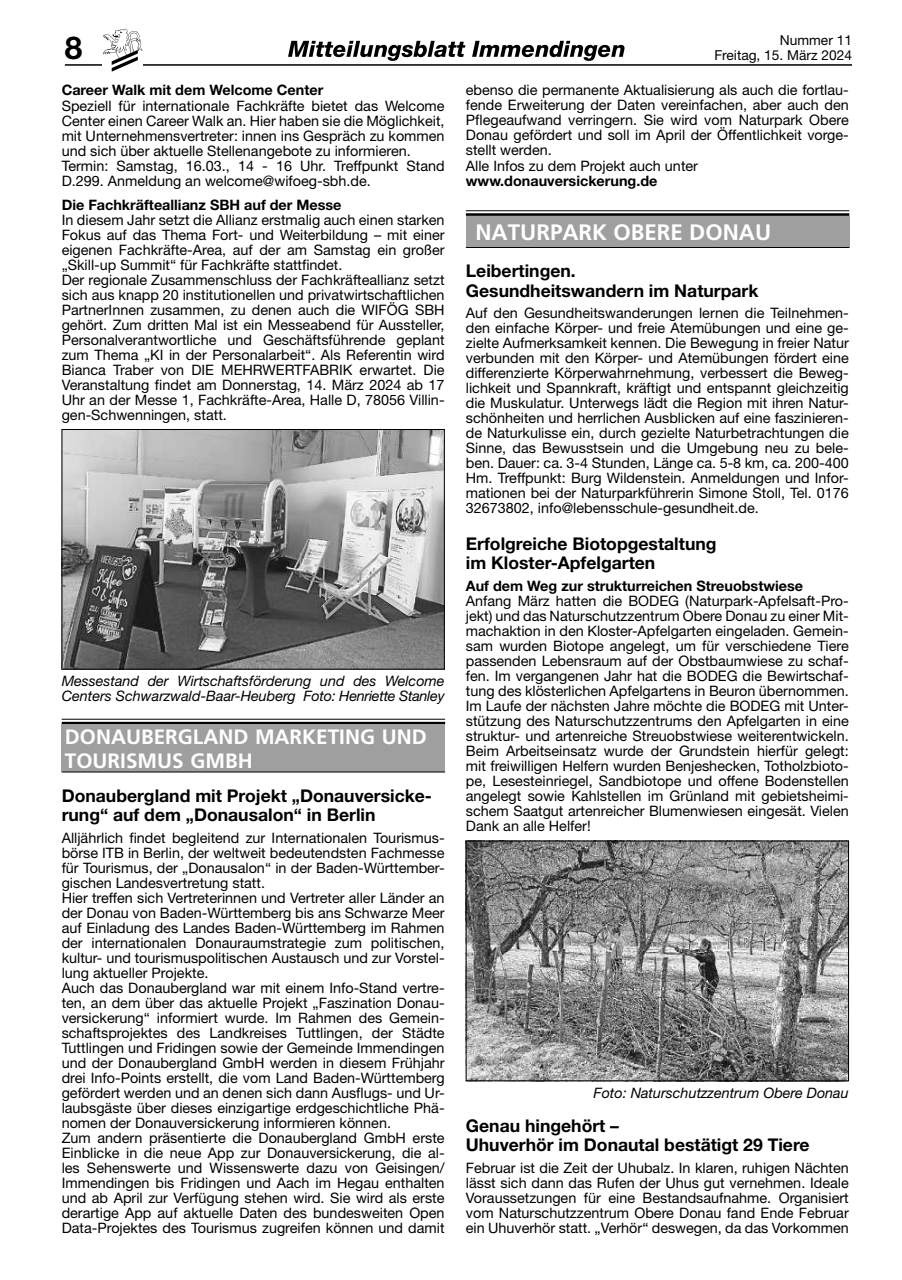
<style>
.page{position:relative;width:902px;height:1280px;background:#fff}
.page>*{position:absolute;margin:0;border:0;box-sizing:border-box;transform-origin:0 0}
.t1{font:700 31.5px "Helvetica Neue LT Pro";color:#000}
.t2{font:700 22.35px "Frutiger";color:#fff}
.t3{font:700 20.85px/24px "Frutiger";color:#fff}
.t4{font:700 17.55px/19.2px "Helvetica Neue LT Pro";color:#000}
.t5{font:14.4px/15px "Helvetica Neue LT Pro";color:#000}
.t6{font:italic 14.4px/15px "Helvetica Neue LT Pro";color:#000}
.t7{font:700 14.4px "Helvetica Neue LT Pro";color:#000}
.t8{font:13.65px "Helvetica Neue LT Pro";color:#000}
</style>
<div class="page">
<hr style="left:65px;top:64px;width:786px;height:2px;background:#000">
<svg style="left:102px;top:29px;width:41px;height:43px"></svg>
<svg style="left:288px;top:41px;width:177px;height:20px"></svg>
<svg style="left:472px;top:41px;width:152px;height:20px"></svg>
<img style="left:64px;top:431px;width:378px;height:236px">
<div style="left:62px;top:429px;width:382px;height:240px;border:1px solid #000"></div>
<hr style="left:62px;top:719px;width:383px;height:1px;background:#000">
<hr style="left:62px;top:722px;width:383px;height:2px;background:#000">
<div style="left:62px;top:724px;width:383px;height:48px;background:#9f9f9f"></div>
<hr style="left:62px;top:772px;width:383px;height:1px;background:#000">
<hr style="left:466px;top:210px;width:383px;height:1px;background:#000">
<hr style="left:466px;top:213px;width:383px;height:3px;background:#000">
<div style="left:466px;top:216px;width:383px;height:32px;background:#9f9f9f"></div>
<hr style="left:466px;top:247px;width:383px;height:1px;background:#000">
<img style="left:468px;top:843px;width:378px;height:236px">
<div style="left:466px;top:841px;width:382px;height:240px;border:1px solid #000"></div>
<h1 class="t1" style="left:65px;top:28px;width:19px">8</h1>
<p class="t7" style="left:62px;top:81px;width:263px">Career Walk mit dem Welcome Center</p>
<p class="t5" style="left:62px;top:98px;width:384px">Speziell für internationale Fachkräfte bietet das Welcome Center einen Career Walk an. Hier haben sie die Möglichkeit, mit Unternehmensvertreter: innen ins Gespräch zu kommen und sich über aktuelle Stellenangebote zu informieren.<br>Termin: Samstag, 16.03., 14 - 16 Uhr. Treffpunkt Stand D.299. Anmeldung an welcome@wifoeg-sbh.de.</p>
<p class="t7" style="left:62px;top:195px;width:281px">Die Fachkräfteallianz SBH auf der Messe</p>
<p class="t5" style="left:62px;top:212px;width:384px">In diesem Jahr setzt die Allianz erstmalig auch einen starken Fokus auf das Thema Fort- und Weiterbildung – mit einer eigenen Fachkräfte-Area, auf der am Samstag ein großer „Skill-up Summit“ für Fachkräfte stattfindet.<br>Der regionale Zusammenschluss der Fachkräfteallianz setzt sich aus knapp 20 institutionellen und privatwirtschaftlichen PartnerInnen zusammen, zu denen auch die WIFÖG SBH gehört. Zum dritten Mal ist ein Messeabend für Aussteller, Personalverantwortliche und Geschäftsführende geplant zum Thema „KI in der Personalarbeit“. Als Referentin wird Bianca Traber von DIE MEHRWERTFABRIK erwartet. Die Veranstaltung findet am Donnerstag, 14. März 2024 ab 17<br>Uhr an der Messe 1, Fachkräfte-Area, Halle D, 78056 Villin&shy;gen-Schwenningen, statt.</p>
<p class="t6" style="left:62px;top:673px;width:384px">Messestand der Wirtschaftsförderung und des Welcome<br>Centers Schwarzwald-Baar-Heuberg Foto: Henriette Stanley</p>
<h3 class="t3" style="left:65px;top:724px;width:363px">DONAUBERGLAND MARKETING UND<br>TOURISMUS GMBH</h3>
<p class="t4" style="left:62px;top:785px;width:372px">Donaubergland mit Projekt „Donauversicke&shy;rung“ auf dem „Donausalon“ in Berlin</p>
<p class="t5" style="left:62px;top:829px;width:384px">Alljährlich findet begleitend zur Internationalen Tourismus&shy;börse ITB in Berlin, der weltweit bedeutendsten Fachmesse für Tourismus, der „Donausalon“ in der Baden-Württember&shy;gischen Landesvertretung statt.<br>Hier treffen sich Vertreterinnen und Vertreter aller Länder an der Donau von Baden-Württemberg bis ans Schwarze Meer auf Einladung des Landes Baden-Württemberg im Rahmen der internationalen Donauraumstrategie zum politischen, kultur- und tourismuspolitischen Austausch und zur Vorstel&shy;lung aktueller Projekte.<br>Auch das Donaubergland war mit einem Info-Stand vertre&shy;ten, an dem über das aktuelle Projekt „Faszination Donau&shy;versickerung“ informiert wurde. Im Rahmen des Gemein&shy;schaftsprojektes des Landkreises Tuttlingen, der Städte Tuttlingen und Fridingen sowie der Gemeinde Immendingen und der Donaubergland GmbH werden in diesem Frühjahr drei Info-Points erstellt, die vom Land Baden-Württemberg gefördert werden und an denen sich dann Ausflugs- und Ur&shy;laubsgäste über dieses einzigartige erdgeschichtliche Phä&shy;nomen der Donauversickerung informieren können.<br>Zum andern präsentierte die Donaubergland GmbH erste Einblicke in die neue App zur Donauversickerung, die al&shy;les Sehenswerte und Wissenswerte dazu von Geisingen/ Immendingen bis Fridingen und Aach im Hegau enthalten und ab April zur Verfügung stehen wird. Sie wird als erste derartige App auf aktuelle Daten des bundesweiten Open Data-Projektes des Tourismus zugreifen können und damit</p>
<p class="t8" style="left:779px;top:32px;width:73px">Nummer 11</p>
<p class="t8" style="left:714px;top:47px;width:139px">Freitag, 15. März 2024</p>
<p class="t5" style="left:466px;top:82px;width:384px">ebenso die permanente Aktualisierung als auch die fortlau&shy;fende Erweiterung der Daten vereinfachen, aber auch den Pflegeaufwand verringern. Sie wird vom Naturpark Obere Donau gefördert und soll im April der Öffentlichkeit vorge&shy;stellt werden.<br>Alle Infos zu dem Projekt auch unter</p>
<p class="t7" style="left:466px;top:172px;width:193px">www.donauversickerung.de</p>
<h2 class="t2" style="left:475px;top:219px;width:297px">NATURPARK OBERE DONAU</h2>
<p class="t4" style="left:466px;top:261px;width:294px">Leibertingen.<br>Gesundheitswandern im Naturpark</p>
<p class="t5" style="left:466px;top:305px;width:384px;text-align:justify">Auf den Gesundheitswanderungen lernen die Teilnehmen&shy;den einfache Körper- und freie Atemübungen und eine ge&shy;zielte Aufmerksamkeit kennen. Die Bewegung in freier Natur verbunden mit den Körper- und Atemübungen fördert eine differenzierte Körperwahrnehmung, verbessert die Beweg&shy;lichkeit und Spannkraft, kräftigt und entspannt gleichzeitig die Muskulatur. Unterwegs lädt die Region mit ihren Natur&shy;schönheiten und herrlichen Ausblicken auf eine faszinieren&shy;de Naturkulisse ein, durch gezielte Naturbetrachtungen die Sinne, das Bewusstsein und die Umgebung neu zu bele&shy;ben. Dauer: ca. 3-4 Stunden, Länge ca. 5-8 km, ca. 200-400<br>Hm. Treffpunkt: Burg Wildenstein. Anmeldungen und Infor&shy;mationen bei der Naturparkführerin Simone Stoll, Tel. 0176<br>32673802, info@lebensschule-gesundheit.de.</p>
<p class="t4" style="left:466px;top:534px;width:252px">Erfolgreiche Biotopgestaltung im Kloster-Apfelgarten</p>
<p class="t7" style="left:466px;top:577px;width:339px">Auf dem Weg zur strukturreichen Streuobstwiese</p>
<p class="t5" style="left:466px;top:593px;width:384px;text-align:justify">Anfang März hatten die BODEG (Naturpark-Apfelsaft-Pro&shy;jekt) und das Naturschutzzentrum Obere Donau zu einer Mit&shy;machaktion in den Kloster-Apfelgarten eingeladen. Gemein&shy;sam wurden Biotope angelegt, um für verschiedene Tiere passenden Lebensraum auf der Obstbaumwiese zu schaf&shy;fen. Im vergangenen Jahr hat die BODEG die Bewirtschaf&shy;tung des klösterlichen Apfelgartens in Beuron übernommen.<br>Im Laufe der nächsten Jahre möchte die BODEG mit Unter&shy;stützung des Naturschutzzentrums den Apfelgarten in eine struktur- und artenreiche Streuobstwiese weiterentwickeln.<br>Beim Arbeitseinsatz wurde der Grundstein hierfür gelegt: mit freiwilligen Helfern wurden Benjeshecken, Totholzbioto&shy;pe, Lesesteinriegel, Sandbiotope und offene Bodenstellen angelegt sowie Kahlstellen im Grünland mit gebietsheimi&shy;schem Saatgut artenreicher Blumenwiesen eingesät. Vielen Dank an alle Helfer!</p>
<p class="t6" style="left:593px;top:1085px;width:257px">Foto: Naturschutzzentrum Obere Donau</p>
<p class="t4" style="left:466px;top:1116px;width:345px">Genau hingehört –<br>Uhuverhör im Donautal bestätigt 29 Tiere</p>
<p class="t5" style="left:466px;top:1160px;width:384px;text-align:justify">Februar ist die Zeit der Uhubalz. In klaren, ruhigen Nächten lässt sich dann das Rufen der Uhus gut vernehmen. Ideale Voraussetzungen für eine Bestandsaufnahme. Organisiert vom Naturschutzzentrum Obere Donau fand Ende Februar ein Uhuverhör statt. „Verhör“ deswegen, da das Vorkommen</p>
</div>
